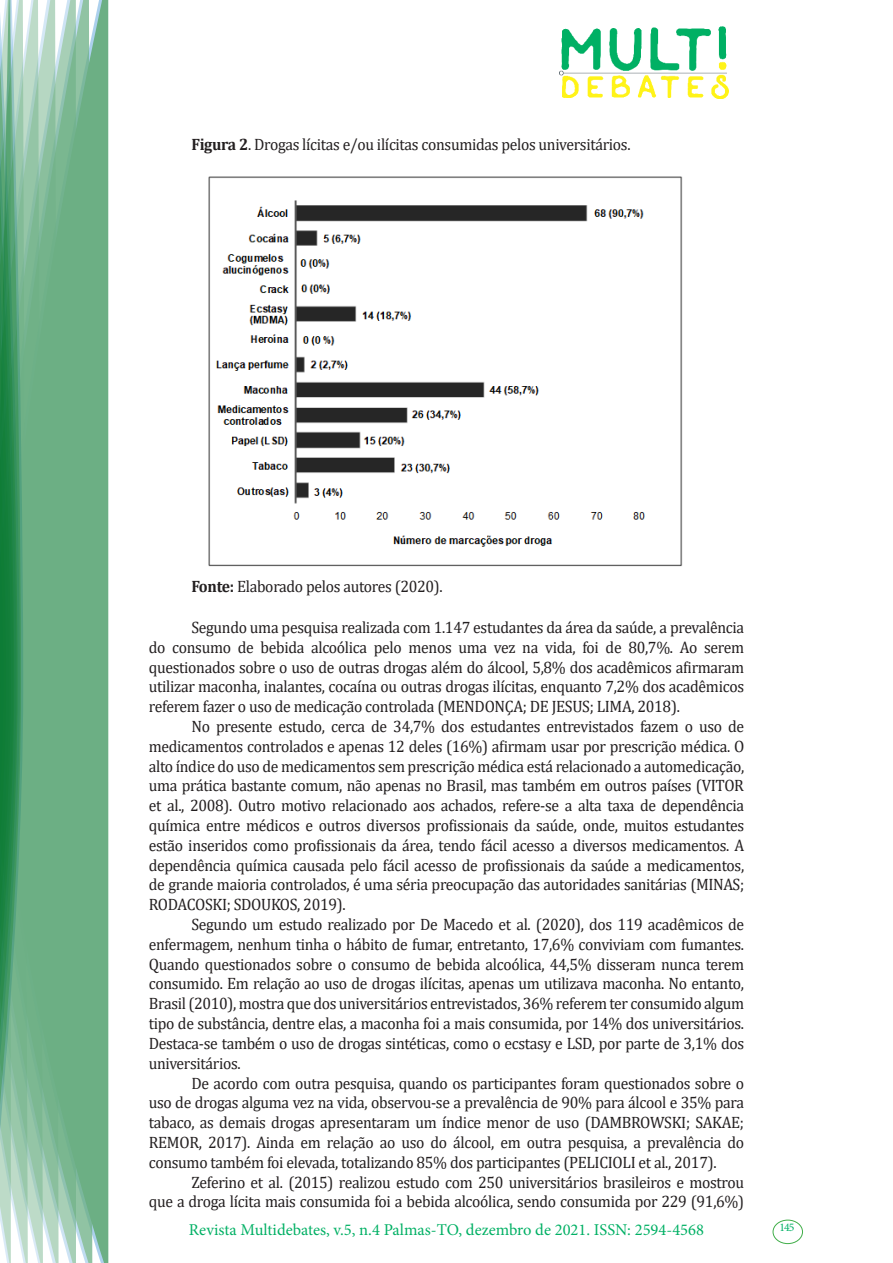
<style>
.page{position:relative;width:893px;height:1263px;background:#fff}
.page>*{position:absolute;margin:0;border:0;box-sizing:border-box;transform-origin:0 0}
.Texto_base{font:16.5px/19.8px "Cambria";letter-spacing:-.02em;color:#231f20;text-align:justify;scale:.95 1}
.t1{font:16.5px "Minion Pro";color:#00b064}
.t2{font:11.7px "Minion Pro";color:#00b064}
.s1{font-weight:700}
</style>
<div class="page">
<img style="left:559px;top:26px;width:169px;height:72px">
<div style="left:95px;top:0;width:14px;height:1263px;background:#6caf84"></div>
<svg style="left:79px;top:0;width:16px;height:1263px;background:#71b289"></svg>
<svg style="left:62px;top:0;width:17px;height:1263px;background:#75b48c"></svg>
<svg style="left:45px;top:0;width:17px;height:1263px;background:#7cb792"></svg>
<svg style="left:30px;top:0;width:15px;height:1263px;background:#80ba96"></svg>
<svg style="left:0;top:0;width:30px;height:1263px;background:#61a97f"></svg>
<div style="left:772px;top:1219px;width:31px;height:25px;border:1px solid #40ae49;border-radius:50%"></div>
<img style="left:208px;top:176px;width:475px;height:391px">
<p class="Texto_base" style="left:191px;top:134px;width:464px"><span class="s1">Figura 2</span>. Drogas lícitas e/ou ilícitas consumidas pelos universitários.</p>
<p class="Texto_base" style="left:191px;top:576px;width:266px"><span class="s1">Fonte:</span> Elaborado pelos autores (2020).</p>
<p class="Texto_base" style="left:149px;top:617px;width:628px;text-indent:43px">Segundo uma pesquisa realizada com 1.147 estudantes da área da saúde, a prevalência do consumo de bebida alcoólica pelo menos uma vez na vida, foi de 80,7%. Ao serem questionados sobre o uso de outras drogas além do álcool, 5,8% dos acadêmicos afirmaram utilizar maconha, inalantes, cocaína ou outras drogas ilícitas, enquanto 7,2% dos acadêmicos referem fazer o uso de medicação controlada (MENDONÇA; DE JESUS; LIMA, 2018).</p>
<p class="Texto_base" style="left:149px;top:716px;width:628px;text-indent:43px">No presente estudo, cerca de 34,7% dos estudantes entrevistados fazem o uso de medicamentos controlados e apenas 12 deles (16%) afirmam usar por prescrição médica. O alto índice do uso de medicamentos sem prescrição médica está relacionado a automedicação, uma prática bastante comum, não apenas no Brasil, mas também em outros países (VITOR et al., 2008). Outro motivo relacionado aos achados, refere-se a alta taxa de dependência química entre médicos e outros diversos profissionais da saúde, onde, muitos estudantes estão inseridos como profissionais da área, tendo fácil acesso a diversos medicamentos. A dependência química causada pelo fácil acesso de profissionais da saúde a medicamentos, de grande maioria controlados, é uma séria preocupação das autoridades sanitárias (MINAS; RODACOSKI; SDOUKOS, 2019).</p>
<p class="Texto_base" style="left:149px;top:914px;width:628px;text-indent:43px">Segundo um estudo realizado por De Macedo et al. (2020), dos 119 acadêmicos de enfermagem, nenhum tinha o hábito de fumar, entretanto, 17,6% conviviam com fumantes.<br>Quando questionados sobre o consumo de bebida alcoólica, 44,5% disseram nunca terem consumido. Em relação ao uso de drogas ilícitas, apenas um utilizava maconha. No entanto, Brasil (2010), mostra que dos universitários entrevistados, 36% referem ter consumido algum tipo de substância, dentre elas, a maconha foi a mais consumida, por 14% dos universitários.<br>Destaca-se também o uso de drogas sintéticas, como o ecstasy e LSD, por parte de 3,1% dos universitários.</p>
<p class="Texto_base" style="left:149px;top:1073px;width:628px;text-indent:43px">De acordo com outra pesquisa, quando os participantes foram questionados sobre o uso de drogas alguma vez na vida, observou-se a prevalência de 90% para álcool e 35% para tabaco, as demais drogas apresentaram um índice menor de uso (DAMBROWSKI; SAKAE; REMOR, 2017). Ainda em relação ao uso do álcool, em outra pesquisa, a prevalência do consumo também foi elevada, totalizando 85% dos participantes (PELICIOLI et al., 2017).</p>
<p class="Texto_base" style="left:149px;top:1172px;width:628px;text-align:right">Zeferino et al. (2015) realizou estudo com 250 universitários brasileiros e mostrou<br>que a droga lícita mais consumida foi a bebida alcoólica, sendo consumida por 229 (91,6%)</p>
<p class="t1" style="left:189px;top:1218px;width:517px">Revista Multidebates, v.5, n.4 Palmas-TO, dezembro de 2021. ISSN: 2594-4568</p>
<p class="t2" style="left:779px;top:1219px;width:16px">145</p>
</div>
